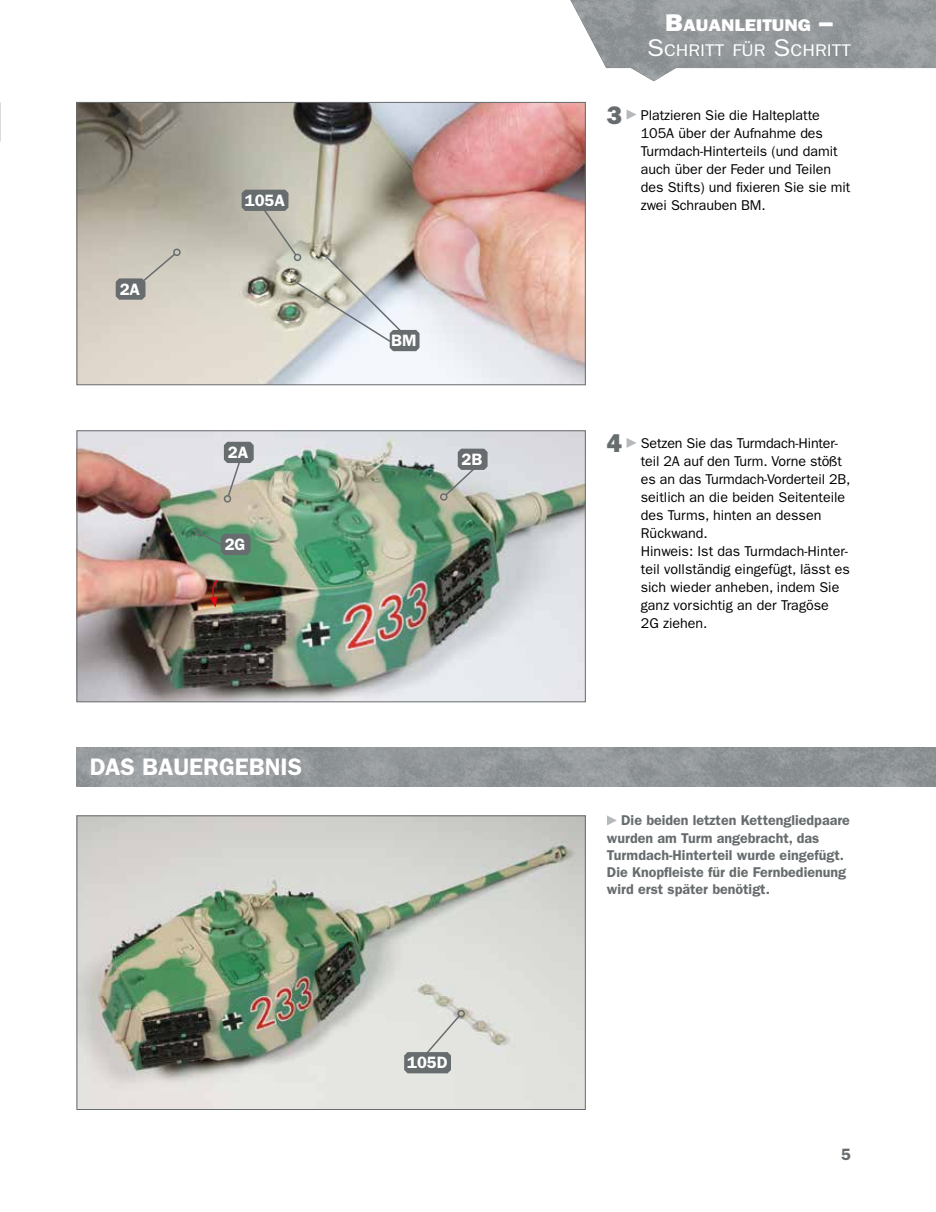
<style>
.page{position:relative;width:936px;height:1212px;background:#fff}
.page>*{position:absolute;margin:0;border:0;box-sizing:border-box;transform-origin:0 0}
.t1{font:600 24px "ITC Franklin Gothic Std";color:#fff}
.t2{font:16.95px "ITC Franklin Gothic Std";color:#fff;scale:1.12 1}
.t3{font:16.95px "ITC Franklin Gothic Std Hvy";color:#fff;scale:1.12 1}
.t4{font:600 16.5px "ITC Franklin Gothic Std";color:#fff}
.t5{font:600 16.5px "ITC Franklin Gothic Std";color:#676c6e}
.t6{font:14.25px/18px "ITC Franklin Gothic Std";letter-spacing:-.005em;color:#000}
.t7{font:600 14.25px/17.1px "ITC Franklin Gothic Std";color:#676c6e}
.s1{font-size:24.3px}
.s2{font-family:"ITC Franklin Gothic Std Hvy";font-size:25.5px;color:#676c6e}
</style>
<div class="page">
<img style="left:570px;top:0;width:365px;height:81px">
<img style="left:77px;top:747px;width:858px;height:39px">
<img style="left:79px;top:817px;width:504px;height:291px">
<div style="left:77px;top:815px;width:508px;height:295px;border:1px solid #676c6e"></div>
<svg style="left:607px;top:815px;width:10px;height:10px"></svg>
<img style="left:79px;top:104px;width:504px;height:279px">
<div style="left:77px;top:102px;width:508px;height:283px;border:1px solid #676c6e"></div>
<svg style="left:626px;top:110px;width:10px;height:10px"></svg>
<img style="left:79px;top:432px;width:504px;height:268px">
<div style="left:77px;top:430px;width:508px;height:272px;border:1px solid #676c6e"></div>
<svg style="left:626px;top:438px;width:10px;height:10px"></svg>
<svg style="left:210px;top:580px;width:8px;height:27px"></svg>
<svg style="left:222px;top:442px;width:32px;height:62px;background:#b0aeaa"></svg>
<svg style="left:438px;top:449px;width:49px;height:53px;background:#abb0ac"></svg>
<svg style="left:242px;top:190px;width:177px;height:161px;background:#c0bfb5"></svg>
<svg style="left:116px;top:247px;width:66px;height:53px;background:#bab8af"></svg>
<svg style="left:193px;top:527px;width:57px;height:29px;background:#5b856e"></svg>
<svg style="left:404px;top:1008px;width:62px;height:65px;background:#c1c3c0"></svg>
<p class="t4" style="left:120px;top:279px;width:22px">2A</p>
<p class="t4" style="left:245px;top:191px;width:42px">105A</p>
<p class="t4" style="left:228px;top:443px;width:22px">2A</p>
<p class="t4" style="left:225px;top:535px;width:22px">2G</p>
<h1 class="t1" style="left:90px;top:753px;width:214px">DAS BAUERGEBNIS</h1>
<p class="t4" style="left:391px;top:331px;width:27px">BM</p>
<p class="t4" style="left:461px;top:449px;width:22px">2B</p>
<p class="t4" style="left:407px;top:1053px;width:42px">105D</p>
<p class="t3" style="left:665px;top:15px;width:151px"><span class="s1">B</span>AUANLEITUNG <span class="s1">–</span></p>
<p class="t2" style="left:647px;top:41px;width:183px"><span class="s1">S</span>CHRITT FÜR <span class="s1">S</span>CHRITT</p>
<p class="t6" style="left:640px;top:106px;width:211px;text-indent:-34px"><span class="s2">3</span> Platzieren Sie die Halteplatte<br>105A über der Aufnahme des<br>Turmdach-Hinterteils (und damit auch über der Feder und Teilen des Stifts) und fixieren Sie sie mit zwei Schrauben BM.</p>
<p class="t6" style="left:640px;top:434px;width:211px;text-indent:-34px"><span class="s2">4</span> Setzen Sie das Turmdach-Hinter&shy;teil 2A auf den Turm. Vorne stößt es an das Turmdach-Vorderteil 2B, seitlich an die beiden Seitenteile des Turms, hinten an dessen<br>Rückwand.<br>Hinweis: Ist das Turmdach-Hinter&shy;teil vollständig eingefügt, lässt es sich wieder anheben, indem Sie ganz vorsichtig an der Tragöse<br>2G ziehen.</p>
<p class="t7" style="left:607px;top:812px;width:244px;text-indent:14px">Die beiden letzten Kettengliedpaare wurden am Turm angebracht, das Turmdach-Hinterteil wurde eingefügt.<br>Die Knopfleiste für die Fernbedienung wird erst später benötigt.</p>
<p class="t5" style="left:840px;top:1144px;width:11px">5</p>
</div>
